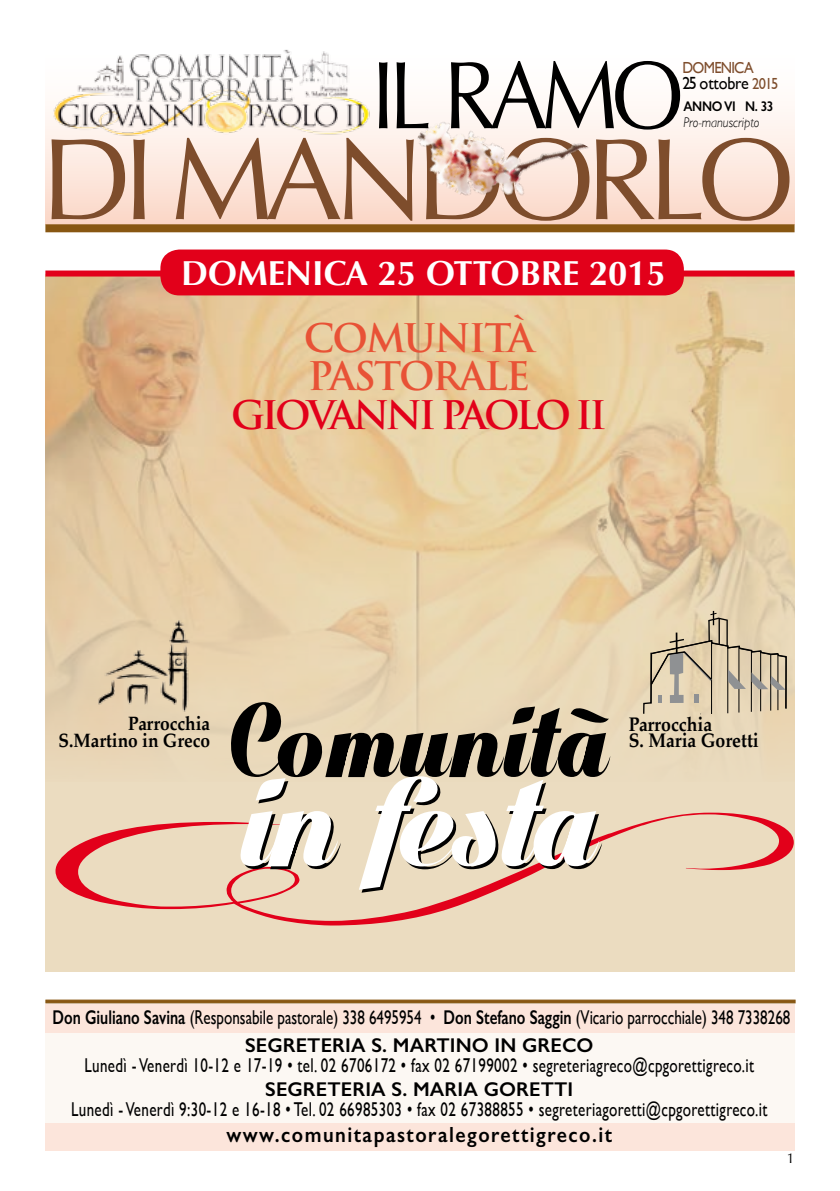
<style>
.page{position:relative;width:840px;height:1191px;background:#fff}
.page>*{position:absolute;margin:0;border:0;box-sizing:border-box;transform-origin:0 0}
.t1{font:italic 138.2px "Lighthouse Personal Use";color:#000}
.t2{font:116.2px "Optima";letter-spacing:-.075em;color:#7e4d2c}
.t3{font:italic 110.6px "Lighthouse Personal Use";letter-spacing:.025em;color:#000}
.t4{font:96.2px "Optima";color:#000;scale:.9 1}
.t5{font:700 38.4px/38.4px "Trajan Pro";letter-spacing:-.05em;color:#e85236}
.t6{font:700 38.4px "Trajan Pro";letter-spacing:-.09em;color:#e2001a}
.t7{font:700 34.6px "Optima";color:#fff}
.t8{font:600 22px "Gill Sans";letter-spacing:.075em;color:#000;scale:.9 1}
.t9{font:20px "Gill Sans";letter-spacing:.025em;color:#000;scale:.75 1}
.t10{font:20px/27.8px "Gill Sans";color:#000;text-align:center;scale:.75 1}
.t11{font:600 20px "Gill Sans";letter-spacing:.005em;color:#000}
.t12{font:700 19.6px/16px "Palatino";color:#000;scale:.9 1}
.t13{font:700 19.2px/16.2px "Palatino";color:#000;text-align:right;scale:.9 1}
.t14{font:17.6px "Gill Sans";letter-spacing:-.01em;color:#000;scale:.91 1}
.t15{font:16px "Gill Sans";letter-spacing:-.05em;color:#7e4d2c;scale:.9 1}
.t16{font:italic 300 14px "Gill Sans";color:#000;scale:.9 1}
.t17{font:600 14px "Gill Sans";letter-spacing:-.025em;color:#000;scale:.9 1}
.t18{font:14px "Optima";color:#000}
.s1{font-size:16px;color:#7e4d2c}
.s2{font-weight:600}
</style>
<div class="page">
<div style="left:45px;top:45px;width:749px;height:179px;background:linear-gradient(to bottom,#fff,#fbdbcc)"></div>
<img style="left:403px;top:72px;width:189px;height:161px">
<img style="left:45px;top:45px;width:332px;height:92px">
<div style="left:45px;top:1123px;width:749px;height:27px;background:#fce5db"></div>
<div style="left:45px;top:1004px;width:749px;height:30px;background:#fce5db"></div>
<div style="left:45px;top:1033px;width:749px;height:90px;background:#fcf8f3"></div>
<svg style="left:45px;top:999px;width:750px;height:4px;background:#9b7238"></svg>
<div style="left:45px;top:224px;width:749px;height:8px;background:#885712"></div>
<div style="left:45px;top:274px;width:749px;height:697px;background:#ebdcc0"></div>
<img style="left:45px;top:276px;width:749px;height:481px">
<svg style="left:642px;top:611px;width:145px;height:104px"></svg>
<img style="left:45px;top:620px;width:264px;height:93px">
<div style="left:45px;top:270px;width:749px;height:6px;background:#e2001a"></div>
<div style="left:161px;top:250px;width:521px;height:44px;background:#e2001a;border-radius:18px"></div>
<div style="left:160px;top:249px;width:523px;height:46px;border:2px solid #e2001a;border-radius:18px"></div>
<h3 class="t4" style="left:371px;top:40px;width:348px">I L RAMO</h3>
<p class="t15" style="left:682px;top:58px;width:81px">Domenica</p>
<p class="t14" style="left:682px;top:73px;width:107px">25 ottobre <span class="s1">2015</span></p>
<p class="t17" style="left:683px;top:98px;width:102px">Anno VI N. 33</p>
<p class="t16" style="left:683px;top:114px;width:86px">Pro-manuscripto</p>
<h2 class="t2" style="left:41px;top:112px;width:754px">DI MANDORLO</h2>
<h3 class="t7" style="left:181px;top:253px;width:486px">DOMENICA 25 OTTOBRE 2015</h3>
<h3 class="t5" style="left:303px;top:319px;width:232px">COMUNITÀ<br>PASTORALE</h3>
<h3 class="t6" style="left:231px;top:391px;width:359px">GIOVANNI PAOLO II</h3>
<h3 class="t3" style="left:238px;top:677px;width:375px">Comunità</h3>
<h1 class="t1" style="left:247px;top:744px;width:355px">in festa</h1>
<p class="t13" style="left:58px;top:715px;width:170px">Parrocchia<br>S.Martino in Greco</p>
<p class="t12" style="left:628px;top:716px;width:146px">Parrocchia<br>S. Maria Goretti</p>
<p class="t10" style="left:53px;top:1003px;width:984px"><span class="s2">Don Giuliano Savina</span> (Responsabile pastorale) 338 6495954 • <span class="s2">Don Stefano Saggin</span> (Vicario parrocchiale) 348 7338268<br><span class="s2">Seg reteria S. Marti no i n Greco</span></p>
<p class="t9" style="left:84px;top:1053px;width:893px">Lunedì - Venerdì 10-12 e 17-19 • tel. 02 6706172 • fax 02 67199002 • segreteriagreco@cpgorettigreco.it</p>
<p class="t11" style="left:265px;top:1077px;width:306px">Seg reteria S. Maria Goretti</p>
<p class="t9" style="left:71px;top:1097px;width:929px">Lunedì - Venerdì 9:30-12 e 16-18 • Tel. 02 66985303 • fax 02 67388855 • segreteriagoretti@cpgorettigreco.it</p>
<p class="t8" style="left:226px;top:1121px;width:430px">www.comunitapastoralegorettigreco.it</p>
<p class="t18" style="left:786px;top:1150px;width:9px">1</p>
</div>
